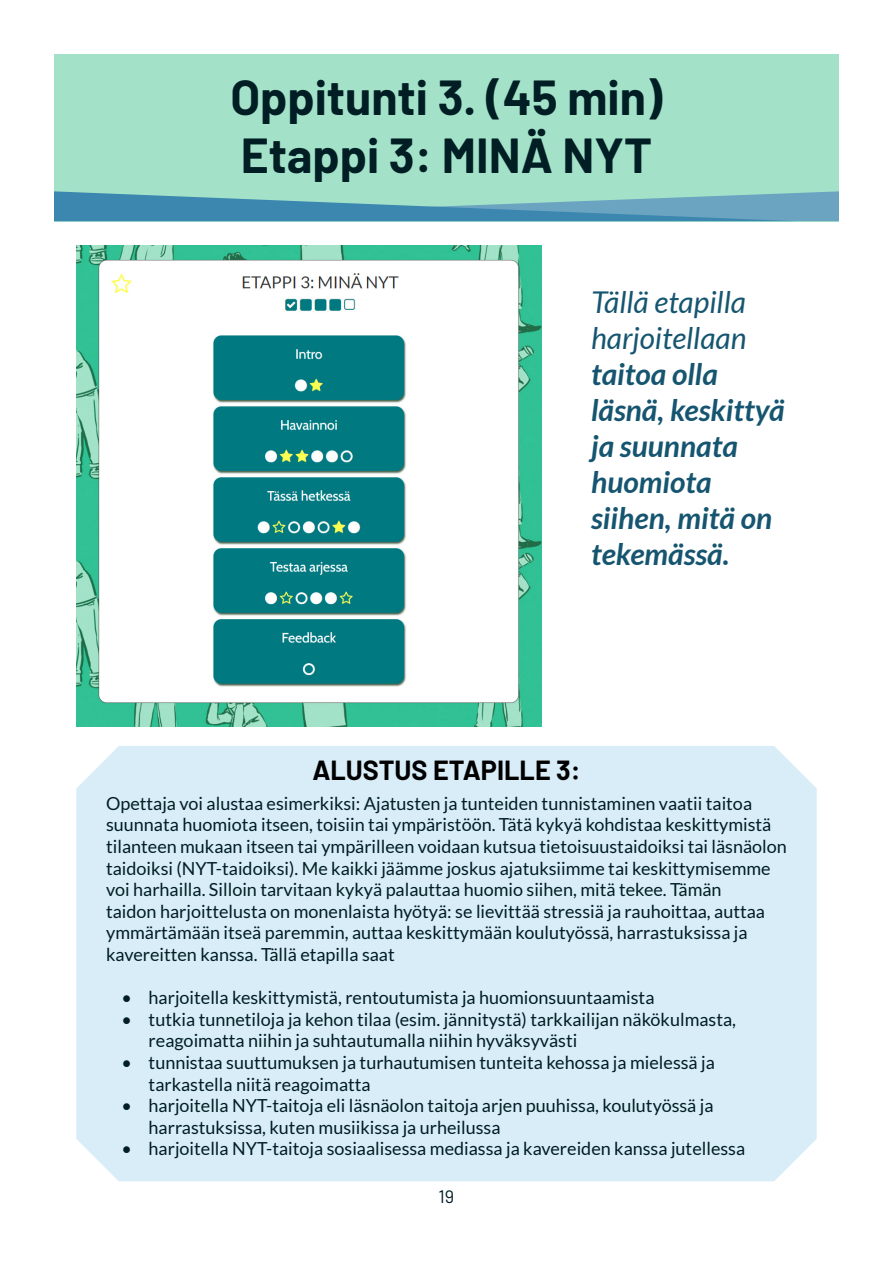
<style>
.page{position:relative;width:893px;height:1263px;background:#fff}
.page>*{position:absolute;margin:0;border:0;box-sizing:border-box;transform-origin:0 0}
.t1{font:700 48px/57.6px "Barlow";color:#001e24}
.t2{font:italic 700 30px/36px "Lato";color:#165570}
.t3{font:italic 30px/36px "Lato";color:#165570}
.t4{font:700 27px "Barlow";color:#000}
.t5{font:18px/21.6px "Lato";color:#001e24}
.t6{font:18px "Barlow";color:#001e24}
</style>
<div class="page">
<div style="left:54px;top:54px;width:785px;height:167px;background:#a3e2c9"></div>
<svg style="left:54px;top:191px;width:785px;height:30px"></svg>
<div style="left:76px;top:746px;width:741px;height:435px;background:#d9edf8"></div>
<img style="left:76px;top:245px;width:465px;height:482px">
<h1 class="t1" style="left:230px;top:66px;width:434px">Oppitunti 3. (45 min)<br>Etappi 3: MINÄ NYT</h1>
<h2 class="t3" style="left:591px;top:285px;width:157px">Tällä etapilla harjoitellaan</h2>
<h2 class="t2" style="left:591px;top:357px;width:195px">taitoa olla läsnä, keskittyä ja suunnata huomiota siihen, mitä on tekemässä.</h2>
<h3 class="t4" style="left:312px;top:750px;width:270px">ALUSTUS ETAPILLE 3:</h3>
<p class="t5" style="left:106px;top:792px;width:682px">Opettaja voi alustaa esimerkiksi: Ajatusten ja tunteiden tunnistaminen vaatii taitoa suunnata huomiota itseen, toisiin tai ympäristöön. Tätä kykyä kohdistaa keskittymistä tilanteen mukaan itseen tai ympärilleen voidaan kutsua tietoisuustaidoiksi tai läsnäolon taidoiksi (NYT-taidoiksi). Me kaikki jäämme joskus ajatuksiimme tai keskittymisemme voi harhailla. Silloin tarvitaan kykyä palauttaa huomio siihen, mitä tekee. Tämän<br>taidon harjoittelusta on monenlaista hyötyä: se lievittää stressiä ja rauhoittaa, auttaa ymmärtämään itseä paremmin, auttaa keskittymään koulutyössä, harrastuksissa ja kavereitten kanssa. Tällä etapilla saat</p>
<p class="t5" style="left:122px;top:987px;width:534px">• harjoitella keskittymistä, rentoutumista ja huomionsuuntaamista</p>
<p class="t5" style="left:149px;top:1008px;width:589px;text-indent:-27px">• tutkia tunnetiloja ja kehon tilaa (esim. jännitystä) tarkkailijan näkökulmasta, reagoimatta niihin ja suhtautumalla niihin hyväksyvästi</p>
<p class="t5" style="left:149px;top:1051px;width:568px;text-indent:-27px">• tunnistaa suuttumuksen ja turhautumisen tunteita kehossa ja mielessä ja tarkastella niitä reagoimatta</p>
<p class="t5" style="left:149px;top:1095px;width:566px;text-indent:-27px">• harjoitella NYT-taitoja eli läsnäolon taitoja arjen puuhissa, koulutyössä ja harrastuksissa, kuten musiikissa ja urheilussa</p>
<p class="t5" style="left:122px;top:1138px;width:625px">• harjoitella NYT-taitoja sosiaalisessa mediassa ja kavereiden kanssa jutellessa</p>
<p class="t6" style="left:439px;top:1183px;width:17px">19</p>
</div>
